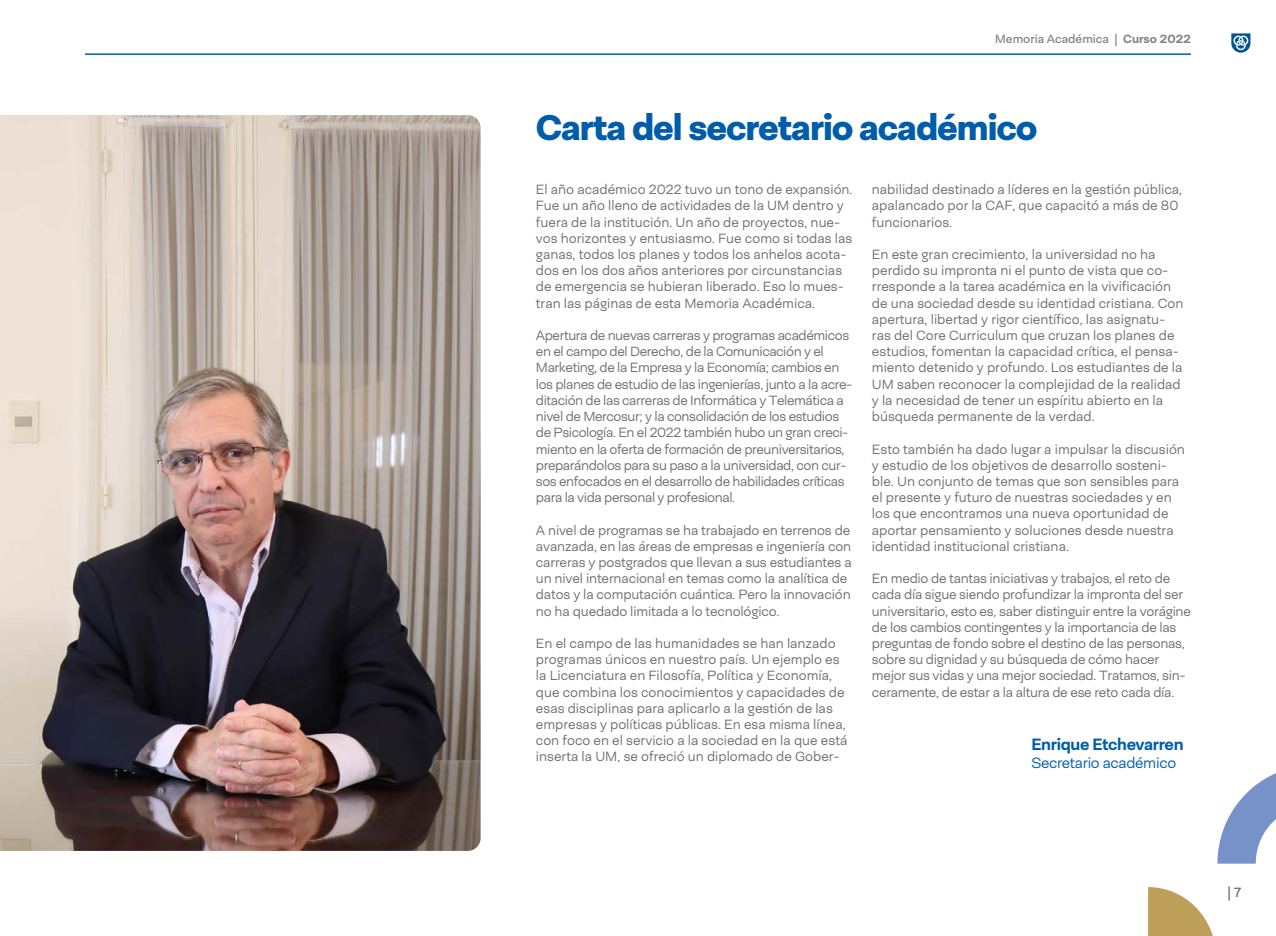
<style>
.page{position:relative;width:1276px;height:936px;background:#fff}
.page>*{position:absolute;margin:0;border:0;box-sizing:border-box;transform-origin:0 0}
.t1{font:900 36px "Neogrotesk Ess";letter-spacing:-.03em;color:#015dab}
.t2{font:700 16.5px "Neogrotesk Ess";letter-spacing:-.02em;color:#015dab}
.t3{font:300 15px "Neogrotesk Ess";letter-spacing:-.02em;color:#015dab}
.t4{font:300 13.5px/16.2px "Neogrotesk Ess";color:#6c6d70}
.t5{font:300 13.5px/16.2px "Neogrotesk Ess";letter-spacing:-.03em;color:#6c6d70}
.t6{font:300 13.5px/16.2px "Neogrotesk Ess";letter-spacing:-.02em;color:#6c6d70}
.t7{font:13.5px "Neogrotesk Ess";color:#6c6d70}
.t8{font:12px "Neogrotesk Ess";color:#808285}
.s1{font-weight:700}
</style>
<div class="page">
<svg style="left:1231px;top:33px;width:19px;height:20px"></svg>
<hr style="left:85px;top:53px;width:1106px;height:2px;background:#015dab">
<img style="left:0;top:115px;width:480px;height:735px">
<svg style="left:1217px;top:773px;width:59px;height:90px"></svg>
<svg style="left:1148px;top:887px;width:65px;height:48px"></svg>
<p class="t8" style="left:995px;top:31px;width:197px">Memoria Académica | <span class="s1">Curso 2022</span></p>
<h1 class="t1" style="left:536px;top:104px;width:503px">Carta del secretario académico</h1>
<p class="t4" style="left:536px;top:181px;width:318px">El año académico 2022 tuvo un tono de expansión.<br>Fue un año lleno de actividades de la UM dentro y fuera de la institución. Un año de proyectos, nue&shy;vos horizontes y entusiasmo. Fue como si todas las ganas, todos los planes y todos los anhelos acota&shy;dos en los dos años anteriores por circunstancias de emergencia se hubieran liberado. Eso lo mues&shy;tran las páginas de esta Memoria Académica.</p>
<p class="t5" style="left:536px;top:327px;width:318px">Apertura de nuevas carreras y programas académicos en el campo del Derecho, de la Comunicación y el Marketing, de la Empresa y la Economía; cambios en los planes de estudio de las ingenierías, junto a la acre&shy;ditación de las carreras de Informática y Telemática a nivel de Mercosur; y la consolidación de los estudios de Psicología. En el 2022 también hubo un gran creci&shy;miento en la oferta de formación de preuniversitarios, preparándolos para su paso a la universidad, con cur&shy;sos enfocados en el desarrollo de habilidades críticas para la vida personal y profesional.</p>
<p class="t4" style="left:536px;top:522px;width:317px">A nivel de programas se ha trabajado en terrenos de avanzada, en las áreas de empresas e ingeniería con carreras y postgrados que llevan a sus estudiantes a un nivel internacional en temas como la analítica de datos y la computación cuántica. Pero la innovación no ha quedado limitada a lo tecnológico.</p>
<p class="t4" style="left:536px;top:635px;width:313px">En el campo de las humanidades se han lanzado programas únicos en nuestro país. Un ejemplo es la Licenciatura en Filosofía, Política y Economía, que combina los conocimientos y capacidades de esas disciplinas para aplicarlo a la gestión de las empresas y políticas públicas. En esa misma línea, con foco en el servicio a la sociedad en la que está inserta la UM, se ofreció un diplomado de Gober-</p>
<p class="t4" style="left:872px;top:181px;width:312px">nabilidad destinado a líderes en la gestión pública, apalancado por la CAF, que capacitó a más de 80 funcionarios.</p>
<p class="t4" style="left:872px;top:246px;width:313px">En este gran crecimiento, la universidad no ha perdido su impronta ni el punto de vista que co&shy;rresponde a la tarea académica en la vivificación de una sociedad desde su identidad cristiana. Con apertura, libertad y rigor científico, las asignatu&shy;ras del Core Curriculum que cruzan los planes de estudios, fomentan la capacidad crítica, el pensa&shy;miento detenido y profundo. Los estudiantes de la UM saben reconocer la complejidad de la realidad y la necesidad de tener un espíritu abierto en la búsqueda permanente de la verdad.</p>
<p class="t4" style="left:872px;top:441px;width:314px">Esto también ha dado lugar a impulsar la discusión y estudio de los objetivos de desarrollo sosteni&shy;ble. Un conjunto de temas que son sensibles para el presente y futuro de nuestras sociedades y en los que encontramos una nueva oportunidad de aportar pensamiento y soluciones desde nuestra identidad institucional cristiana.</p>
<p class="t6" style="left:872px;top:570px;width:320px">En medio de tantas iniciativas y trabajos, el reto de cada día sigue siendo profundizar la impronta del ser universitario, esto es, saber distinguir entre la vorágine de los cambios contingentes y la importancia de las preguntas de fondo sobre el destino de las personas, sobre su dignidad y su búsqueda de cómo hacer mejor sus vidas y una mejor sociedad. Tratamos, sin&shy;ceramente, de estar a la altura de ese reto cada día.</p>
<p class="t2" style="left:1031px;top:733px;width:154px">Enrique Etchevarren</p>
<p class="t3" style="left:1031px;top:753px;width:146px">Secretario académico</p>
<p class="t7" style="left:1227px;top:884px;width:15px">| 7</p>
</div>
